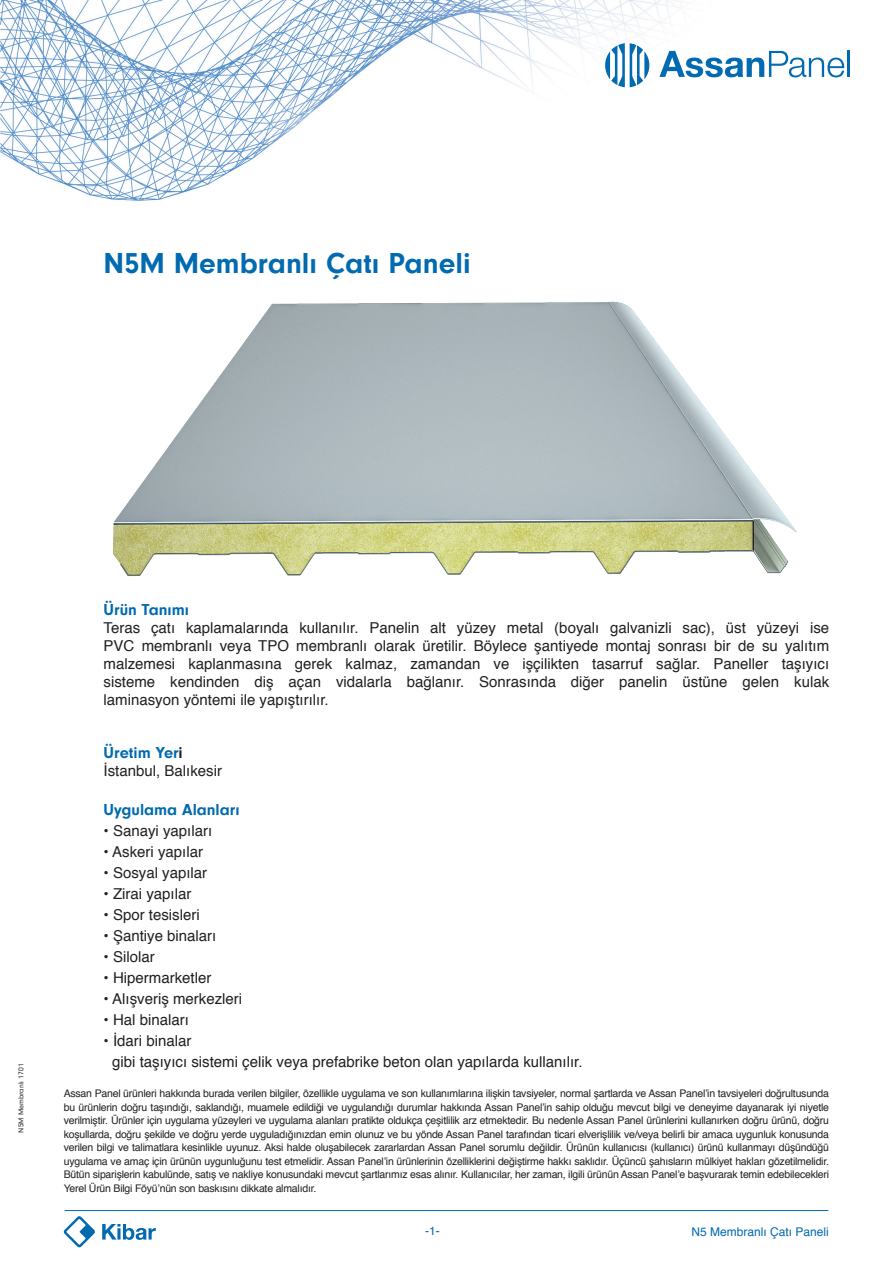
<style>
.page{position:relative;width:893px;height:1263px;background:#fff}
.page>*{position:absolute;margin:0;border:0;box-sizing:border-box;transform-origin:0 0}
.t1{font:700 30px "Neuzeit Gro";color:#016ab0}
.t2{font:700 16.5px "Neuzeit Gro";color:#016ab0}
.t3{font:15px/18px "Helvetica";color:#231f20;text-align:justify}
.t4{font:12px "Helvetica";color:#016ab0}
.t5{font:10.5px/13.5px "Helvetica";letter-spacing:-.02em;color:#231f20;text-align:justify}
.t6{font:7.5px "Neuzeit Gro";color:#231f20}
.s1{color:#231f20}
</style>
<div class="page">
<img style="left:0;top:0;width:850px;height:1248px">
<svg style="left:605px;top:43px;width:44px;height:44px"></svg>
<svg style="left:659px;top:51px;width:185px;height:26px"></svg>
<hr style="left:847px;top:51px;width:3px;height:26px;background:#016ab0">
<img style="left:108px;top:264px;width:692px;height:390px">
<svg style="left:102px;top:1224px;width:54px;height:16px"></svg>
<svg style="left:64px;top:1216px;width:31px;height:31px"></svg>
<hr style="left:65px;top:1210px;width:763px;height:1px;background:#016ab0">
<h1 class="t1" style="left:104px;top:247px;width:368px">N5M Membranlı Çatı Paneli</h1>
<p class="t6" style="left:17px;top:1132px;width:70px;rotate:-90deg">N5M Membranlı 1701</p>
<h2 class="t2" style="left:104px;top:601px;width:87px">Ürün Tanımı</h2>
<p class="t3" style="left:104px;top:619px;width:727px">Teras çatı kaplamalarında kullanılır. Panelin alt yüzey metal (boyalı galvanizli sac), üst yüzeyi ise PVC membranlı veya TPO membranlı olarak üretilir. Böylece şantiyede montaj sonrası bir de su yalıtım malzemesi kaplanmasına gerek kalmaz, zamandan ve işçilikten tasarruf sağlar. Paneller taşıyıcı sisteme kendinden diş açan vidalarla bağlanır. Sonrasında diğer panelin üstüne gelen kulak laminasyon yöntemi ile yapıştırılır.</p>
<h2 class="t2" style="left:104px;top:743px;width:81px">Üretim Yer<span class="s1">i</span></h2>
<h3 class="t3" style="left:104px;top:762px;width:120px">İstanbul, Balıkesir</h3>
<h2 class="t2" style="left:104px;top:800px;width:137px">Uygulama Alanları</h2>
<h3 class="t3" style="left:104px;top:822px;width:110px">• Sanayi yapıları</h3>
<h3 class="t3" style="left:104px;top:843px;width:101px">• Askeri yapılar</h3>
<h3 class="t3" style="left:104px;top:864px;width:105px">• Sosyal yapılar</h3>
<h3 class="t3" style="left:104px;top:885px;width:89px">• Zirai yapılar</h3>
<h3 class="t3" style="left:104px;top:906px;width:98px">• Spor tesisleri</h3>
<h3 class="t3" style="left:104px;top:927px;width:114px">• Şantiye binaları</h3>
<h3 class="t3" style="left:104px;top:948px;width:53px">• Silolar</h3>
<h3 class="t3" style="left:104px;top:969px;width:109px">• Hipermarketler</h3>
<h3 class="t3" style="left:104px;top:990px;width:140px">• Alışveriş merkezleri</h3>
<h3 class="t3" style="left:104px;top:1011px;width:87px">• Hal binaları</h3>
<h3 class="t3" style="left:112px;top:1031px;width:472px;line-height:21px;text-indent:-9px">• İdari binalar<br>gibi taşıyıcı sistemi çelik veya prefabrike beton olan yapılarda kullanılır.</h3>
<p class="t5" style="left:64px;top:1087px;width:767px">Assan Panel ürünleri hakkında burada verilen bilgiler, özellikle uygulama ve son kullanımlarına ilişkin tavsiyeler, normal şartlarda ve Assan Panel’in tavsiyeleri doğrultusunda bu ürünlerin doğru taşındığı, saklandığı, muamele edildiği ve uygulandığı durumlar hakkında Assan Panel’in sahip olduğu mevcut bilgi ve deneyime dayanarak iyi niyetle verilmiştir. Ürünler için uygulama yüzeyleri ve uygulama alanları pratikte oldukça çeşitlilik arz etmektedir. Bu nedenle Assan Panel ürünlerini kullanırken doğru ürünü, doğru koşullarda, doğru şekilde ve doğru yerde uyguladığınızdan emin olunuz ve bu yönde Assan Panel tarafından ticari elverişlilik ve/veya belirli bir amaca uygunluk konusunda verilen bilgi ve talimatlara kesinlikle uyunuz. Aksi halde oluşabilecek zararlardan Assan Panel sorumlu değildir. Ürünün kullanıcısı (kullanıcı) ürünü kullanmayı düşündüğü uygulama ve amaç için ürünün uygunluğunu test etmelidir. Assan Panel’in ürünlerinin özelliklerini değiştirme hakkı saklıdır. Üçüncü şahısların mülkiyet hakları gözetilmelidir.<br>Bütün siparişlerin kabulünde, satış ve nakliye konusundaki mevcut şartlarımız esas alınır. Kullanıcılar, her zaman, ilgili ürünün Assan Panel’e başvurarak temin edebilecekleri Yerel Ürün Bilgi Föyü’nün son baskısını dikkate almalıdır.</p>
<p class="t4" style="left:425px;top:1221px;width:16px">-1-</p>
<p class="t4" style="left:691px;top:1222px;width:139px">N5 Membranlı Çatı Paneli</p>
</div>
